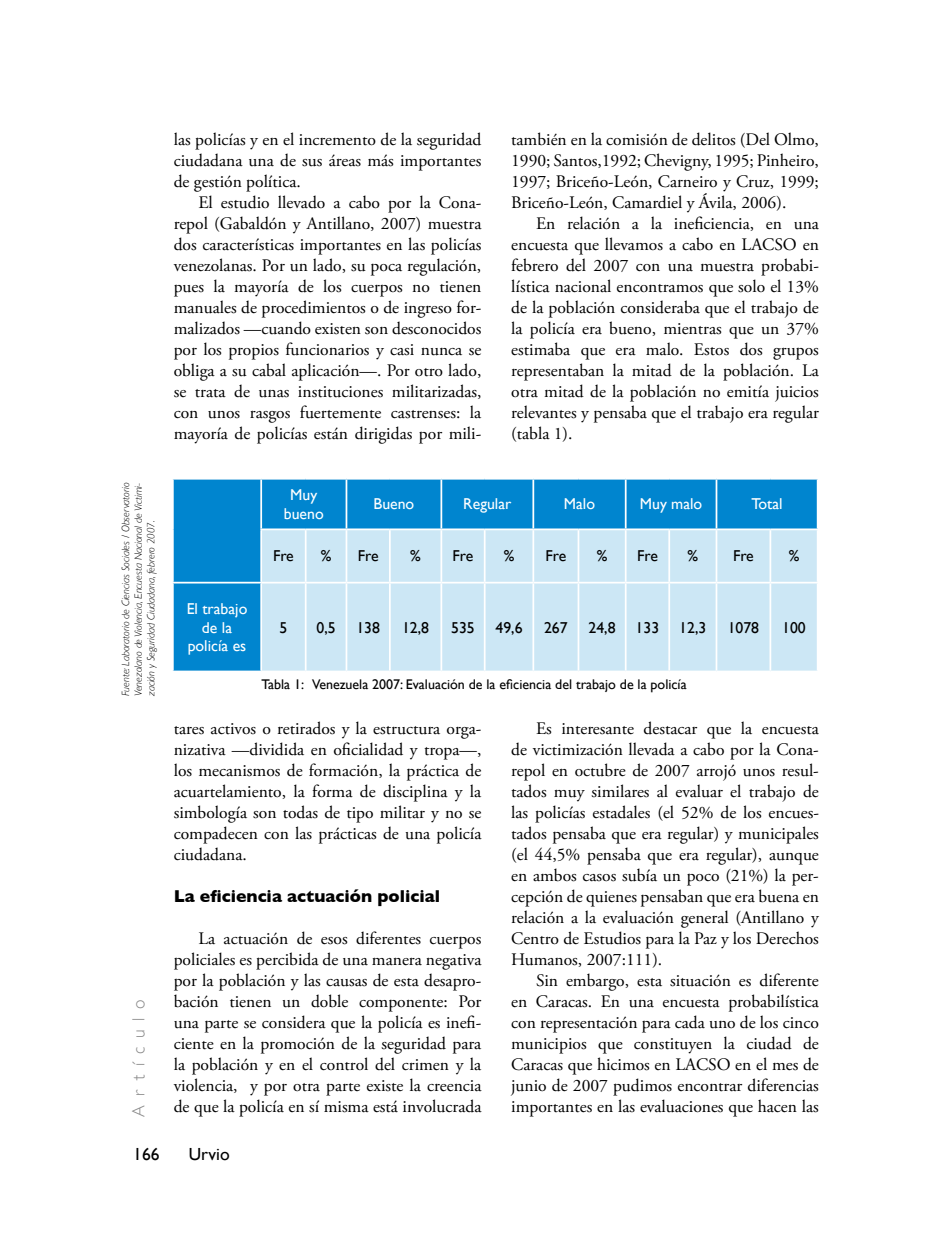
<style>
.page{position:relative;width:943px;height:1241px;background:#fff}
.page>*{position:absolute;margin:0;border:0;box-sizing:border-box;transform-origin:0 0}
.t1{font:17.5px/21px "Adobe Garamond Pro";color:#000;text-align:justify}
.t2{font:700 17.5px "Gill Sans";color:#000}
.t3{font:17.5px "Gill Sans";color:#000}
.t4{font:300 17.5px "Gill Sans";letter-spacing:.5em;color:#898989}
.t5{font:15.75px "Gill Sans";color:#000}
.t6{font:15.75px/18.9px "Gill Sans";color:#fff;text-align:center}
.t7{font:14px "Gill Sans";color:#000}
.t8{font:italic 300 10.5px/12.6px "Gill Sans";color:#000;text-align:justify}
</style>
<div class="page">
<div style="left:174px;top:479px;width:642px;height:191px;background:#0085cf"></div>
<div style="left:262px;top:530px;width:554px;height:140px;background:#cce7f5"></div>
<hr style="left:260px;top:479px;width:2px;height:49px;background:#fff">
<hr style="left:345px;top:479px;width:2px;height:49px;background:#fff">
<hr style="left:440px;top:479px;width:2px;height:49px;background:#fff">
<hr style="left:532px;top:479px;width:2px;height:49px;background:#fff">
<hr style="left:625px;top:479px;width:1px;height:49px;background:#fff">
<hr style="left:715px;top:479px;width:2px;height:49px;background:#fff">
<hr style="left:260px;top:528px;width:46px;height:2px;background:#fff">
<hr style="left:260px;top:530px;width:2px;height:51px;background:#fff">
<hr style="left:306px;top:528px;width:40px;height:2px;background:#fff">
<hr style="left:305px;top:530px;width:1px;height:51px;background:#fff">
<hr style="left:346px;top:528px;width:44px;height:2px;background:#fff">
<hr style="left:345px;top:530px;width:2px;height:51px;background:#fff">
<hr style="left:390px;top:528px;width:51px;height:2px;background:#fff">
<hr style="left:389px;top:530px;width:2px;height:51px;background:#fff">
<hr style="left:441px;top:528px;width:43px;height:2px;background:#fff">
<hr style="left:440px;top:530px;width:2px;height:51px;background:#fff">
<hr style="left:484px;top:528px;width:49px;height:2px;background:#fff">
<hr style="left:484px;top:530px;width:1px;height:51px;background:#fff">
<hr style="left:533px;top:528px;width:45px;height:2px;background:#fff">
<hr style="left:532px;top:530px;width:2px;height:51px;background:#fff">
<hr style="left:578px;top:528px;width:47px;height:2px;background:#fff">
<hr style="left:577px;top:530px;width:2px;height:51px;background:#fff">
<hr style="left:625px;top:528px;width:44px;height:2px;background:#fff">
<hr style="left:625px;top:530px;width:1px;height:51px;background:#fff">
<hr style="left:669px;top:528px;width:47px;height:2px;background:#fff">
<hr style="left:668px;top:530px;width:2px;height:51px;background:#fff">
<hr style="left:716px;top:528px;width:54px;height:2px;background:#fff">
<hr style="left:715px;top:530px;width:2px;height:51px;background:#fff">
<hr style="left:770px;top:528px;width:48px;height:2px;background:#fff">
<hr style="left:769px;top:530px;width:2px;height:51px;background:#fff">
<hr style="left:172px;top:581px;width:89px;height:2px;background:#fff">
<hr style="left:261px;top:581px;width:45px;height:2px;background:#fff">
<hr style="left:260px;top:583px;width:2px;height:87px;background:#fff">
<hr style="left:306px;top:581px;width:40px;height:2px;background:#fff">
<hr style="left:305px;top:583px;width:1px;height:87px;background:#fff">
<hr style="left:346px;top:581px;width:44px;height:2px;background:#fff">
<hr style="left:345px;top:583px;width:2px;height:87px;background:#fff">
<hr style="left:390px;top:581px;width:51px;height:2px;background:#fff">
<hr style="left:389px;top:583px;width:2px;height:87px;background:#fff">
<hr style="left:441px;top:581px;width:43px;height:2px;background:#fff">
<hr style="left:440px;top:583px;width:2px;height:87px;background:#fff">
<hr style="left:484px;top:581px;width:49px;height:2px;background:#fff">
<hr style="left:484px;top:583px;width:1px;height:87px;background:#fff">
<hr style="left:533px;top:581px;width:45px;height:2px;background:#fff">
<hr style="left:532px;top:583px;width:2px;height:87px;background:#fff">
<hr style="left:578px;top:581px;width:47px;height:2px;background:#fff">
<hr style="left:577px;top:583px;width:2px;height:87px;background:#fff">
<hr style="left:625px;top:581px;width:44px;height:2px;background:#fff">
<hr style="left:625px;top:583px;width:1px;height:87px;background:#fff">
<hr style="left:669px;top:581px;width:47px;height:2px;background:#fff">
<hr style="left:668px;top:583px;width:2px;height:87px;background:#fff">
<hr style="left:716px;top:581px;width:54px;height:2px;background:#fff">
<hr style="left:715px;top:583px;width:2px;height:87px;background:#fff">
<hr style="left:770px;top:581px;width:48px;height:2px;background:#fff">
<hr style="left:769px;top:583px;width:2px;height:87px;background:#fff">
<p class="t8" style="left:119px;top:695px;width:215px;rotate:-90deg">Fuente: Laboratorio de Ciencias Sociales / Observatorio Venezolano de Violencia, Encuesta Nacional de Victimi&shy;zación y Seguridad Ciudadana, febrero 2007.</p>
<p class="t4" style="left:129px;top:1116px;width:119px;rotate:-90deg">Artículo</p>
<p class="t1" style="left:174px;top:130px;width:309px">las policías y en el incremento de la seguridad ciudadana una de sus áreas más importantes de gestión política.</p>
<p class="t1" style="left:174px;top:193px;width:309px;text-indent:25px">El estudio llevado a cabo por la Cona&shy;repol (Gabaldón y Antillano, 2007) muestra dos características importantes en las policías venezolanas. Por un lado, su poca regulación, pues la mayoría de los cuerpos no tienen manuales de procedimientos o de ingreso for&shy;malizados —cuando existen son desconocidos por los propios funcionarios y casi nunca se obliga a su cabal aplicación—. Por otro lado, se trata de unas instituciones militarizadas, con unos rasgos fuertemente castrenses: la mayoría de policías están dirigidas por mili-</p>
<p class="t1" style="left:511px;top:130px;width:309px">también en la comisión de delitos (Del Olmo, 1990; Santos,1992; Chevigny, 1995; Pinheiro, 1997; Briceño-León, Carneiro y Cruz, 1999; Briceño-León, Camardiel y Ávila, 2006).</p>
<p class="t1" style="left:511px;top:214px;width:309px;text-indent:25px">En relación a la ineficiencia, en una encuesta que llevamos a cabo en LACSO en febrero del 2007 con una muestra probabi&shy;lística nacional encontramos que solo el 13% de la población consideraba que el trabajo de la policía era bueno, mientras que un 37% estimaba que era malo. Estos dos grupos representaban la mitad de la población. La otra mitad de la población no emitía juicios relevantes y pensaba que el trabajo era regular (tabla 1).</p>
<p class="t6" style="left:284px;top:485px;width:41px">Muy bueno</p>
<p class="t6" style="left:373px;top:494px;width:42px">Bueno</p>
<p class="t6" style="left:463px;top:494px;width:50px">Regular</p>
<p class="t6" style="left:564px;top:494px;width:33px">Malo</p>
<p class="t6" style="left:640px;top:494px;width:64px">Muy malo</p>
<p class="t6" style="left:751px;top:494px;width:33px">Total</p>
<p class="t5" style="left:273px;top:546px;width:22px">Fre</p>
<p class="t5" style="left:321px;top:546px;width:12px">%</p>
<p class="t5" style="left:358px;top:546px;width:22px">Fre</p>
<p class="t5" style="left:410px;top:546px;width:12px">%</p>
<p class="t5" style="left:452px;top:546px;width:22px">Fre</p>
<p class="t5" style="left:503px;top:546px;width:12px">%</p>
<p class="t5" style="left:545px;top:546px;width:22px">Fre</p>
<p class="t5" style="left:596px;top:546px;width:12px">%</p>
<p class="t5" style="left:637px;top:546px;width:22px">Fre</p>
<p class="t5" style="left:687px;top:546px;width:12px">%</p>
<p class="t5" style="left:733px;top:546px;width:22px">Fre</p>
<p class="t5" style="left:788px;top:546px;width:12px">%</p>
<p class="t6" style="left:187px;top:598px;width:62px">El trabajo de la policía es</p>
<p class="t5" style="left:279px;top:618px;width:9px">5</p>
<p class="t5" style="left:316px;top:618px;width:21px">0,5</p>
<p class="t5" style="left:356px;top:618px;width:25px">138</p>
<p class="t5" style="left:402px;top:618px;width:29px">12,8</p>
<p class="t5" style="left:451px;top:618px;width:25px">535</p>
<p class="t5" style="left:495px;top:618px;width:29px">49,6</p>
<p class="t5" style="left:544px;top:618px;width:25px">267</p>
<p class="t5" style="left:588px;top:618px;width:29px">24,8</p>
<p class="t5" style="left:635px;top:618px;width:25px">133</p>
<p class="t5" style="left:679px;top:618px;width:29px">12,3</p>
<p class="t5" style="left:727px;top:618px;width:33px">1078</p>
<p class="t5" style="left:782px;top:618px;width:25px">100</p>
<p class="t7" style="left:261px;top:675px;width:427px">Tabla 1: Venezuela 2007: Evaluación de la eficiencia del trabajo de la policía</p>
<p class="t1" style="left:174px;top:718px;width:309px">tares activos o retirados y la estructura orga&shy;nizativa —dividida en oficialidad y tropa—, los mecanismos de formación, la práctica de acuartelamiento, la forma de disciplina y la simbología son todas de tipo militar y no se compadecen con las prácticas de una policía ciudadana.</p>
<p class="t2" style="left:174px;top:885px;width:268px">La eficiencia actuación policial</p>
<p class="t1" style="left:174px;top:928px;width:309px;text-indent:25px">La actuación de esos diferentes cuerpos policiales es percibida de una manera negativa por la población y las causas de esta desapro&shy;bación tienen un doble componente: Por una parte se considera que la policía es inefi&shy;ciente en la promoción de la seguridad para la población y en el control del crimen y la violencia, y por otra parte existe la creencia de que la policía en sí misma está involucrada</p>
<p class="t1" style="left:511px;top:718px;width:309px;text-indent:25px">Es interesante destacar que la encuesta de victimización llevada a cabo por la Cona&shy;repol en octubre de 2007 arrojó unos resul&shy;tados muy similares al evaluar el trabajo de las policías estadales (el 52% de los encues&shy;tados pensaba que era regular) y municipales (el 44,5% pensaba que era regular), aunque en ambos casos subía un poco (21%) la per&shy;cepción de quienes pensaban que era buena en relación a la evaluación general (Antillano y Centro de Estudios para la Paz y los Derechos Humanos, 2007:111).</p>
<p class="t1" style="left:511px;top:970px;width:309px;text-indent:25px">Sin embargo, esta situación es diferente en Caracas. En una encuesta probabilística con representación para cada uno de los cinco municipios que constituyen la ciudad de Caracas que hicimos en LACSO en el mes de junio de 2007 pudimos encontrar diferencias importantes en las evaluaciones que hacen las</p>
<p class="t3" style="left:133px;top:1143px;width:28px">166</p>
<p class="t3" style="left:189px;top:1143px;width:43px">Urvio</p>
</div>
